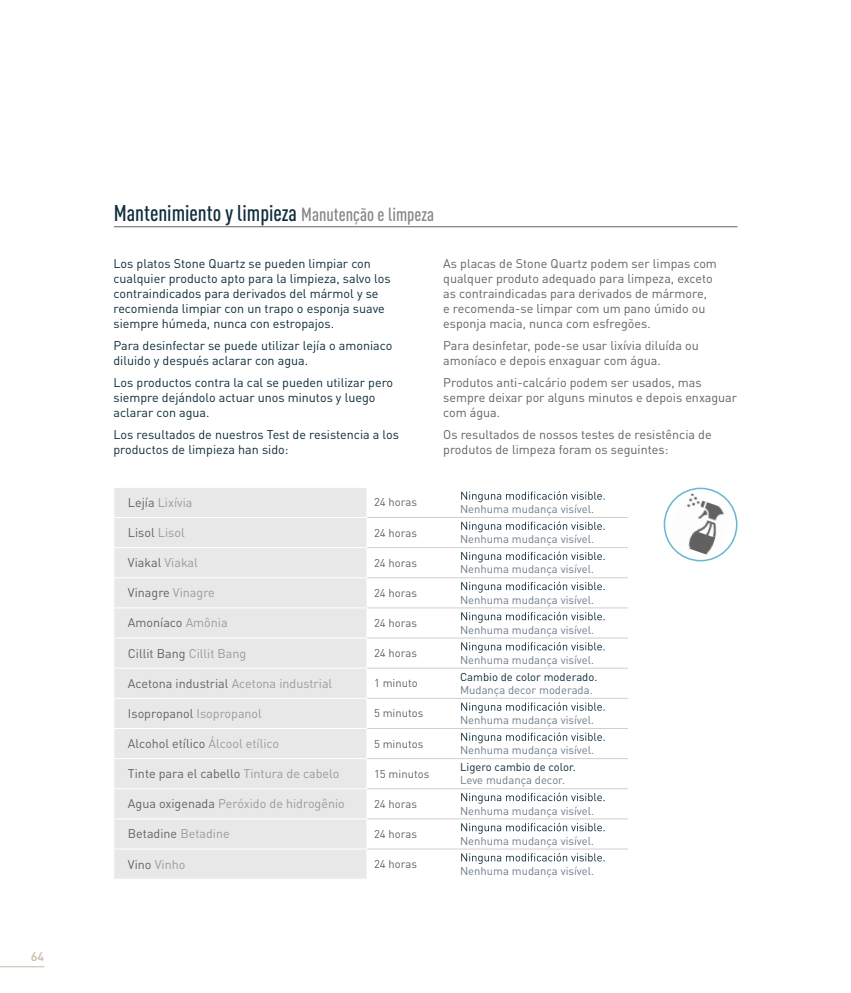
<style>
.page{position:relative;width:851px;height:993px;background:#fff}
.page>*{position:absolute;margin:0;border:0;box-sizing:border-box;transform-origin:0 0}
.t1{font:500 condensed 22.5px "DIN Pro";color:#0e2c3a}
.t2{font:12.5px/15px "DIN Pro";color:#636363}
.t3{font:12.5px/15px "DIN Pro";color:#0e2c3a}
.t4{font:12.5px "DIN Pro";color:#9c9b9b}
.t5{font:500 12.5px "DIN Pro";color:#c8bba7}
.t6{font:11.25px "DIN Pro";color:#6f7c8a}
.t7{font:11.25px "DIN Pro";color:#636363}
.t8{font:11.25px "DIN Pro";color:#0e2c3a}
.s1{font-size:18.75px;color:#868686}
.s2{color:#636363}
.s3{color:#9c9b9b}
</style>
<div class="page">
<div style="left:114px;top:488px;width:252px;height:390px;background:#e8e8e8"></div>
<hr style="left:113px;top:517px;width:254px;height:1px;background:#fff">
<hr style="left:113px;top:547px;width:254px;height:1px;background:#fff">
<hr style="left:113px;top:577px;width:254px;height:1px;background:#fff">
<hr style="left:113px;top:607px;width:254px;height:1px;background:#fff">
<hr style="left:113px;top:637px;width:254px;height:1px;background:#fff">
<hr style="left:113px;top:667px;width:254px;height:1px;background:#fff">
<svg style="left:366px;top:579px;width:1px;height:118px"></svg>
<hr style="left:113px;top:697px;width:254px;height:1px;background:#fff">
<hr style="left:113px;top:728px;width:254px;height:1px;background:#fff">
<hr style="left:113px;top:758px;width:254px;height:1px;background:#fff">
<hr style="left:113px;top:788px;width:254px;height:1px;background:#fff">
<hr style="left:113px;top:818px;width:254px;height:1px;background:#fff">
<hr style="left:113px;top:848px;width:254px;height:1px;background:#fff">
<svg style="left:366px;top:820px;width:1px;height:58px"></svg>
<hr style="left:367px;top:517px;width:86px;height:1px;background:#cfcfcf">
<hr style="left:453px;top:517px;width:174px;height:1px;background:#cfcfcf">
<hr style="left:367px;top:547px;width:86px;height:1px;background:#cfcfcf">
<hr style="left:453px;top:547px;width:174px;height:1px;background:#cfcfcf">
<hr style="left:367px;top:577px;width:86px;height:1px;background:#cfcfcf">
<hr style="left:453px;top:577px;width:174px;height:1px;background:#cfcfcf">
<hr style="left:367px;top:607px;width:86px;height:1px;background:#cfcfcf">
<hr style="left:453px;top:607px;width:174px;height:1px;background:#cfcfcf">
<hr style="left:367px;top:637px;width:86px;height:1px;background:#cfcfcf">
<hr style="left:453px;top:637px;width:174px;height:1px;background:#cfcfcf">
<hr style="left:367px;top:667px;width:86px;height:1px;background:#cfcfcf">
<hr style="left:453px;top:667px;width:174px;height:1px;background:#cfcfcf">
<hr style="left:367px;top:697px;width:86px;height:1px;background:#cfcfcf">
<hr style="left:453px;top:697px;width:174px;height:1px;background:#cfcfcf">
<hr style="left:367px;top:728px;width:86px;height:1px;background:#cfcfcf">
<hr style="left:453px;top:728px;width:174px;height:1px;background:#cfcfcf">
<hr style="left:367px;top:758px;width:86px;height:1px;background:#cfcfcf">
<hr style="left:453px;top:758px;width:174px;height:1px;background:#cfcfcf">
<hr style="left:367px;top:788px;width:86px;height:1px;background:#cfcfcf">
<hr style="left:453px;top:788px;width:174px;height:1px;background:#cfcfcf">
<hr style="left:367px;top:818px;width:86px;height:1px;background:#cfcfcf">
<hr style="left:453px;top:818px;width:174px;height:1px;background:#cfcfcf">
<hr style="left:367px;top:848px;width:86px;height:1px;background:#cfcfcf">
<hr style="left:453px;top:848px;width:174px;height:1px;background:#cfcfcf">
<svg style="left:461px;top:491px;width:143px;height:11px"></svg>
<svg style="left:461px;top:521px;width:143px;height:11px"></svg>
<svg style="left:461px;top:551px;width:143px;height:11px"></svg>
<svg style="left:461px;top:581px;width:143px;height:11px"></svg>
<svg style="left:461px;top:611px;width:143px;height:11px"></svg>
<svg style="left:461px;top:642px;width:143px;height:10px"></svg>
<svg style="left:461px;top:702px;width:143px;height:11px"></svg>
<svg style="left:461px;top:732px;width:143px;height:11px"></svg>
<svg style="left:461px;top:792px;width:143px;height:11px"></svg>
<svg style="left:461px;top:822px;width:143px;height:11px"></svg>
<svg style="left:461px;top:853px;width:143px;height:10px"></svg>
<hr style="left:114px;top:226px;width:623px;height:1px;background:#636363">
<img style="left:666px;top:490px;width:68px;height:68px">
<div style="left:663px;top:487px;width:74px;height:74px;border:2px solid #6cb8d3;border-radius:50%"></div>
<hr style="left:0;top:966px;width:44px;height:1px;background:#c8bba7">
<p class="t5" style="left:31px;top:946px;width:15px">64</p>
<h1 class="t1" style="left:114px;top:196px;width:322px">Mantenimiento y limpieza <span class="s1">Manutenção e limpeza</span></h1>
<p class="t3" style="left:113px;top:254px;width:278px">Los platos Stone Quartz se pueden limpiar con cualquier producto apto para la limpieza, salvo los contraindicados para derivados del mármol y se recomienda limpiar con un trapo o esponja suave siempre húmeda, nunca con estropajos.</p>
<p class="t3" style="left:113px;top:336px;width:280px">Para desinfectar se puede utilizar lejía o amoniaco diluido y después aclarar con agua.</p>
<p class="t3" style="left:113px;top:373px;width:281px">Los productos contra la cal se pueden utilizar pero siempre dejándolo actuar unos minutos y luego aclarar con agua.</p>
<p class="t3" style="left:113px;top:425px;width:287px">Los resultados de nuestros Test de resistencia a los productos de limpieza han sido:</p>
<p class="t2" style="left:443px;top:254px;width:275px">As placas de Stone Quartz podem ser limpas com qualquer produto adequado para limpeza, exceto as contraindicadas para derivados de mármore,<br>e recomenda-se limpar com um pano úmido ou esponja macia, nunca com esfregões.</p>
<p class="t2" style="left:443px;top:336px;width:257px">Para desinfetar, pode-se usar lixívia diluída ou amoníaco e depois enxaguar com água.</p>
<p class="t2" style="left:443px;top:373px;width:295px">Produtos anti-calcário podem ser usados, mas sempre deixar por alguns minutos e depois enxaguar com água.</p>
<p class="t2" style="left:443px;top:425px;width:270px">Os resultados de nossos testes de resistência de produtos de limpeza foram os seguintes:</p>
<p class="t4" style="left:128px;top:492px;width:66px"><span class="s2">Lejía</span> Lixívia</p>
<p class="t7" style="left:374px;top:493px;width:44px">24 horas</p>
<p class="t2" style="left:128px;top:523px;width:58px">Lisol <span class="s3">Lisol</span></p>
<p class="t7" style="left:374px;top:523px;width:44px">24 horas</p>
<p class="t2" style="left:128px;top:553px;width:71px">Viakal <span class="s3">Viakal</span></p>
<p class="t7" style="left:374px;top:553px;width:44px">24 horas</p>
<p class="t2" style="left:128px;top:584px;width:88px">Vinagre <span class="s3">Vinagre</span></p>
<p class="t7" style="left:374px;top:583px;width:44px">24 horas</p>
<p class="t2" style="left:128px;top:614px;width:101px">Amoníaco <span class="s3">Amônia</span></p>
<p class="t7" style="left:374px;top:614px;width:44px">24 horas</p>
<p class="t2" style="left:128px;top:644px;width:120px">Cillit Bang <span class="s3">Cillit Bang</span></p>
<p class="t7" style="left:374px;top:644px;width:44px">24 horas</p>
<p class="t2" style="left:128px;top:674px;width:206px">Acetona industrial <span class="s3">Acetona industrial</span></p>
<p class="t7" style="left:374px;top:674px;width:45px">1 minuto</p>
<p class="t2" style="left:128px;top:704px;width:135px">Isopropanol <span class="s3">Isopropanol</span></p>
<p class="t7" style="left:374px;top:704px;width:51px">5 minutos</p>
<p class="t2" style="left:128px;top:734px;width:153px">Alcohol etílico <span class="s3">Álcool etílico</span></p>
<p class="t7" style="left:374px;top:734px;width:51px">5 minutos</p>
<p class="t2" style="left:128px;top:764px;width:213px">Tinte para el cabello <span class="s3">Tintura de cabelo</span></p>
<p class="t7" style="left:374px;top:764px;width:57px">15 minutos</p>
<p class="t4" style="left:128px;top:793px;width:218px"><span class="s2">Agua oxigenada</span> Peróxido de hidrogênio</p>
<p class="t7" style="left:374px;top:794px;width:44px">24 horas</p>
<p class="t2" style="left:128px;top:824px;width:103px">Betadine <span class="s3">Betadine</span></p>
<p class="t7" style="left:374px;top:824px;width:44px">24 horas</p>
<p class="t4" style="left:128px;top:853px;width:59px"><span class="s2">Vino</span> Vinho</p>
<p class="t7" style="left:374px;top:854px;width:44px">24 horas</p>
<p class="t6" style="left:460px;top:500px;width:136px">Nenhuma mudança visível.</p>
<p class="t6" style="left:460px;top:530px;width:136px">Nenhuma mudança visível.</p>
<p class="t6" style="left:460px;top:560px;width:136px">Nenhuma mudança visível.</p>
<p class="t6" style="left:460px;top:590px;width:136px">Nenhuma mudança visível.</p>
<p class="t6" style="left:460px;top:620px;width:136px">Nenhuma mudança visível.</p>
<p class="t6" style="left:460px;top:650px;width:136px">Nenhuma mudança visível.</p>
<p class="t8" style="left:460px;top:667px;width:139px">Cambio de color moderado.</p>
<p class="t6" style="left:460px;top:680px;width:134px">Mudança decor moderada.</p>
<p class="t6" style="left:460px;top:711px;width:136px">Nenhuma mudança visível.</p>
<p class="t6" style="left:460px;top:741px;width:136px">Nenhuma mudança visível.</p>
<p class="t8" style="left:460px;top:757px;width:117px">Ligero cambio de color.</p>
<p class="t6" style="left:460px;top:771px;width:107px">Leve mudança decor.</p>
<p class="t6" style="left:460px;top:801px;width:136px">Nenhuma mudança visível.</p>
<p class="t6" style="left:460px;top:831px;width:136px">Nenhuma mudança visível.</p>
<p class="t6" style="left:460px;top:861px;width:136px">Nenhuma mudança visível.</p>
</div>
